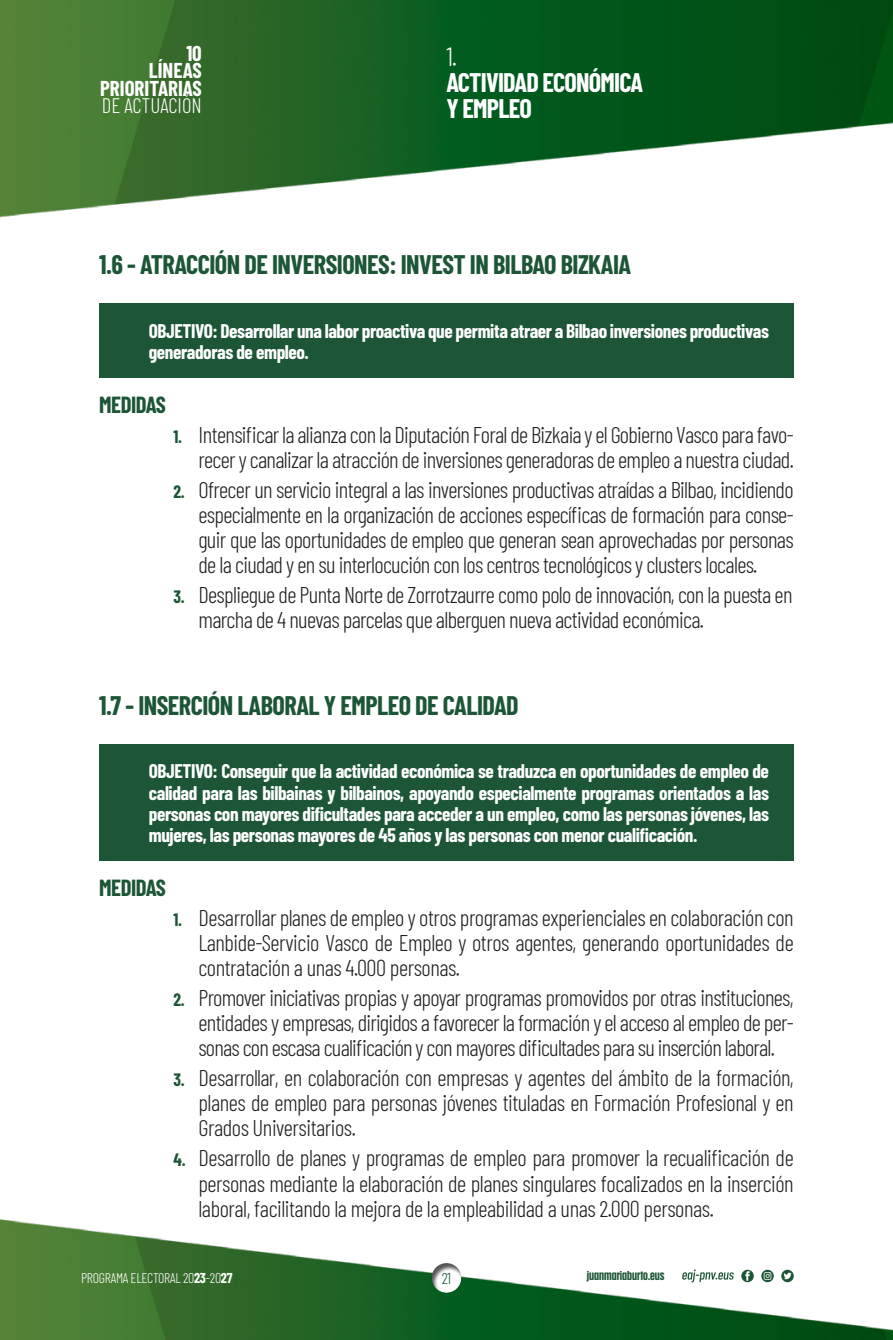
<style>
.page{position:relative;width:893px;height:1340px;background:#fff}
.page>*{position:absolute;margin:0;border:0;box-sizing:border-box;transform-origin:0 0}
.Estilo_de_titulo_2_1{font:700 26.25px "Barlow Condensed";letter-spacing:-.02em;color:#1c5636}
.t1{font:700 26.25px/26.2px "Barlow Condensed";letter-spacing:-.03em;color:#fff}
.t2{font:300 26.25px "Barlow Condensed";color:#fff}
.comun_-_CON_NUMERO{font:300 22.75px/25px "Barlow Condensed";letter-spacing:-.03em;color:#231f20;text-align:justify}
.TIT2{font:700 22.75px "Barlow Condensed";letter-spacing:-.02em;color:#1c5636}
.t3{font:700 21px/17.5px "Barlow Condensed";color:#fff;text-align:right}
.t4{font:300 21px "Barlow Condensed";color:#fff}
.OBJETIVOS{font:700 19.25px/21.2px "Barlow Condensed";letter-spacing:-.02em;color:#fff}
.t5{font:300 15.75px "Barlow Condensed";color:#1c5636}
.t6{font:300 14px "Barlow Condensed";letter-spacing:-.02em;color:#fff}
.t7{font:700 12.25px "Anguita Sans";color:#1c5636}
.s1{font-weight:700;font-size:17.5px;color:#1c5636}
.s2{font-weight:700}
</style>
<div class="page">
<img style="left:0;top:0;width:893px;height:1339px">
<div style="left:431px;top:1260px;width:33px;height:33px;background:#231f20;opacity:.75"></div>
<svg style="left:741px;top:1269px;width:13px;height:13px"></svg>
<svg style="left:761px;top:1269px;width:13px;height:13px"></svg>
<svg style="left:781px;top:1269px;width:13px;height:13px"></svg>
<svg style="left:682px;top:1269px;width:52px;height:13px"></svg>
<div style="left:99px;top:304px;width:695px;height:74px;background:#1c5636"></div>
<div style="left:99px;top:744px;width:695px;height:116px;background:#1c5636"></div>
<p class="t3" style="left:100px;top:43px;width:103px">10<br>LÍNEAS<br>PRIORITARIAS</p>
<p class="t4" style="left:102px;top:91px;width:101px">DE ACTUACIÓN</p>
<p class="t2" style="left:446px;top:38px;width:12px">1.</p>
<p class="t1" style="left:446px;top:68px;width:198px">ACTIVIDAD ECONÓMICA<br>Y EMPLEO</p>
<p class="Estilo_de_titulo_2_1" style="left:99px;top:246px;width:533px">1.6 - ATRACCIÓN DE INVERSIONES: INVEST IN BILBAO BIZKAIA</p>
<p class="OBJETIVOS" style="left:149px;top:319px;width:622px">OBJETIVO: Desarrollar una labor proactiva que permita atraer a Bilbao inversiones productivas generadoras de empleo.</p>
<p class="TIT2" style="left:99px;top:389px;width:68px">MEDIDAS</p>
<p class="comun_-_CON_NUMERO" style="left:174px;top:421px;width:622px;text-align:right"><span class="s1">1.</span> Intensificar la alianza con la Diputación Foral de Bizkaia y el Gobierno Vasco para favo&shy;recer y canalizar la atracción de inversiones generadoras de empleo a nuestra ciudad.</p>
<p class="comun_-_CON_NUMERO" style="left:198px;top:476px;width:597px;text-indent:-25px"><span class="s1">2.</span> Ofrecer un servicio integral a las inversiones productivas atraídas a Bilbao, incidiendo especialmente en la organización de acciones específicas de formación para conse&shy;guir que las oportunidades de empleo que generan sean aprovechadas por personas de la ciudad y en su interlocución con los centros tecnológicos y clusters locales.</p>
<p class="comun_-_CON_NUMERO" style="left:198px;top:581px;width:596px;text-indent:-25px"><span class="s1">3.</span> Despliegue de Punta Norte de Zorrotzaurre como polo de innovación, con la puesta en marcha de 4 nuevas parcelas que alberguen nueva actividad económica.</p>
<p class="Estilo_de_titulo_2_1" style="left:99px;top:687px;width:421px">1.7 - INSERCIÓN LABORAL Y EMPLEO DE CALIDAD</p>
<p class="OBJETIVOS" style="left:149px;top:759px;width:622px;text-align:justify">OBJETIVO: Conseguir que la actividad económica se traduzca en oportunidades de empleo de calidad para las bilbainas y bilbainos, apoyando especialmente programas orientados a las personas con mayores dificultades para acceder a un empleo, como las personas jóvenes, las mujeres, las personas mayores de 45 años y las personas con menor cualificación.</p>
<p class="TIT2" style="left:99px;top:871px;width:68px">MEDIDAS</p>
<p class="comun_-_CON_NUMERO" style="left:198px;top:903px;width:597px;text-indent:-25px"><span class="s1">1.</span> Desarrollar planes de empleo y otros programas experienciales en colaboración con Lanbide-Servicio Vasco de Empleo y otros agentes, generando oportunidades de contratación a unas 4.000 personas.</p>
<p class="comun_-_CON_NUMERO" style="left:198px;top:984px;width:597px;text-indent:-25px"><span class="s1">2.</span> Promover iniciativas propias y apoyar programas promovidos por otras instituciones, entidades y empresas, dirigidos a favorecer la formación y el acceso al empleo de per&shy;sonas con escasa cualificación y con mayores dificultades para su inserción laboral.</p>
<p class="comun_-_CON_NUMERO" style="left:198px;top:1064px;width:597px;text-indent:-25px"><span class="s1">3.</span> Desarrollar, en colaboración con empresas y agentes del ámbito de la formación, planes de empleo para personas jóvenes tituladas en Formación Profesional y en Grados Universitarios.</p>
<p class="comun_-_CON_NUMERO" style="left:198px;top:1144px;width:597px;text-indent:-25px"><span class="s1">4.</span> Desarrollo de planes y programas de empleo para promover la recualificación de personas mediante la elaboración de planes singulares focalizados en la inserción laboral, facilitando la mejora de la empleabilidad a unas 2.000 personas.</p>
<p class="t6" style="left:81px;top:1267px;width:153px">PROGRAMA ELECTORAL 20<span class="s2">23</span>-20<span class="s2">27</span></p>
<p class="t5" style="left:442px;top:1267px;width:11px">21</p>
<p class="t7" style="left:587px;top:1268px;width:79px">juanmariaburto.eus</p>
</div>
